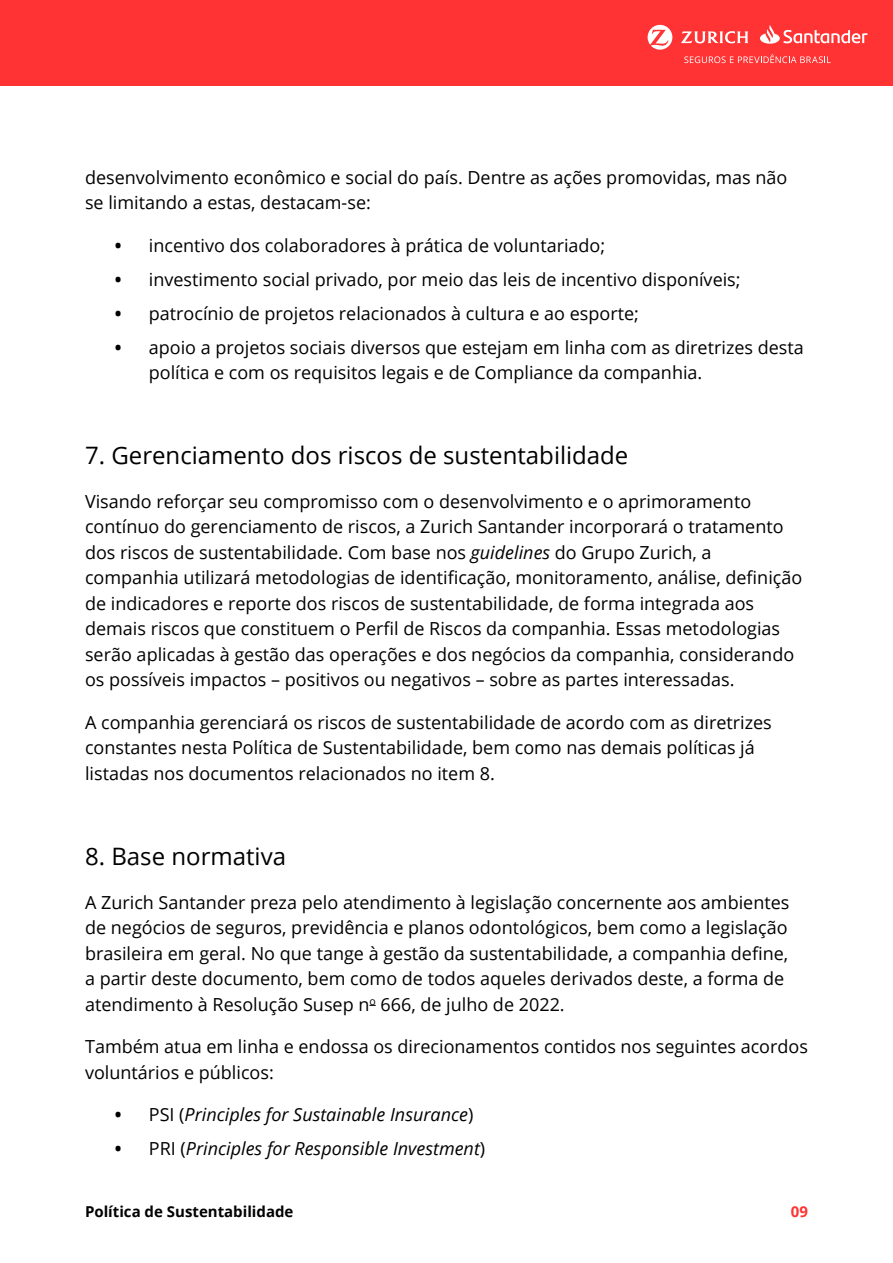
<style>
.page{position:relative;width:893px;height:1263px;background:#fff}
.page>*{position:absolute;margin:0;border:0;box-sizing:border-box;transform-origin:0 0}
.t1{font:24px "Open Sans";color:#000}
.t2{font:18px/25.5px "Open Sans";color:#000}
.t3{font:italic 18px "Open Sans";color:#000}
.t4{font:700 15px "Open Sans";color:#000}
.t5{font:700 15px "Open Sans";color:#f33}
.s1{font-weight:700}
.s2{font-style:italic}
.s3{font-weight:700;font-style:normal}
.s4{font-style:normal}
</style>
<div class="page">
<div style="left:0;top:0;width:893px;height:85px;background:#f33"></div>
<svg style="left:760px;top:25px;width:107px;height:19px"></svg>
<svg style="left:648px;top:25px;width:24px;height:25px"></svg>
<svg style="left:681px;top:31px;width:67px;height:12px"></svg>
<svg style="left:684px;top:54px;width:147px;height:9px"></svg>
<p class="t2" style="left:85px;top:164px;width:704px">desenvolvimento econômico e social do país. Dentre as ações promovidas, mas não se limitando a estas, destacam-se:</p>
<p class="t2" style="left:115px;top:232px;width:492px"><span class="s1">•</span> incentivo dos colaboradores à prática de voluntariado;</p>
<p class="t2" style="left:115px;top:266px;width:627px"><span class="s1">•</span> investimento social privado, por meio das leis de incentivo disponíveis;</p>
<p class="t2" style="left:115px;top:300px;width:526px"><span class="s1">•</span> patrocínio de projetos relacionados à cultura e ao esporte;</p>
<p class="t2" style="left:149px;top:334px;width:656px;text-indent:-34px"><span class="s1">•</span> apoio a projetos sociais diversos que estejam em linha com as diretrizes desta política e com os requisitos legais e de Compliance da companhia.</p>
<h1 class="t1" style="left:85px;top:439px;width:545px">7. Gerenciamento dos riscos de sustentabilidade</h1>
<p class="t2" style="left:85px;top:488px;width:719px">Visando reforçar seu compromisso com o desenvolvimento e o aprimoramento contínuo do gerenciamento de riscos, a Zurich Santander incorporará o tratamento dos riscos de sustentabilidade. Com base nos <span class="s2">guidelines</span> do Grupo Zurich, a companhia utilizará metodologias de identificação, monitoramento, análise, definição de indicadores e reporte dos riscos de sustentabilidade, de forma integrada aos demais riscos que constituem o Perfil de Riscos da companhia. Essas metodologias serão aplicadas à gestão das operações e dos negócios da companhia, considerando os possíveis impactos – positivos ou negativos – sobre as partes interessadas.</p>
<p class="t2" style="left:85px;top:709px;width:688px">A companhia gerenciará os riscos de sustentabilidade de acordo com as diretrizes constantes nesta Política de Sustentabilidade, bem como nas demais políticas já listadas nos documentos relacionados no item 8.</p>
<h1 class="t1" style="left:85px;top:839px;width:202px">8. Base normativa</h1>
<p class="t2" style="left:85px;top:889px;width:706px">A Zurich Santander preza pelo atendimento à legislação concernente aos ambientes de negócios de seguros, previdência e planos odontológicos, bem como a legislação brasileira em geral. No que tange à gestão da sustentabilidade, a companhia define, a partir deste documento, bem como de todos aqueles derivados deste, a forma de atendimento à Resolução Susep n<sup>o</sup> 666, de julho de 2022.</p>
<p class="t2" style="left:85px;top:1033px;width:724px">Também atua em linha e endossa os direcionamentos contidos nos seguintes acordos voluntários e públicos:</p>
<p class="t3" style="left:115px;top:1102px;width:360px"><span class="s3">•</span> <span class="s4">PSI (</span>Principles for Sustainable Insurance<span class="s4">)</span></p>
<p class="t3" style="left:115px;top:1136px;width:372px"><span class="s3">•</span> <span class="s4">PRI (</span>Principles for Responsible Investment<span class="s4">)</span></p>
<p class="t4" style="left:85px;top:1201px;width:210px">Política de Sustentabilidade</p>
<p class="t5" style="left:791px;top:1201px;width:19px">09</p>
</div>
